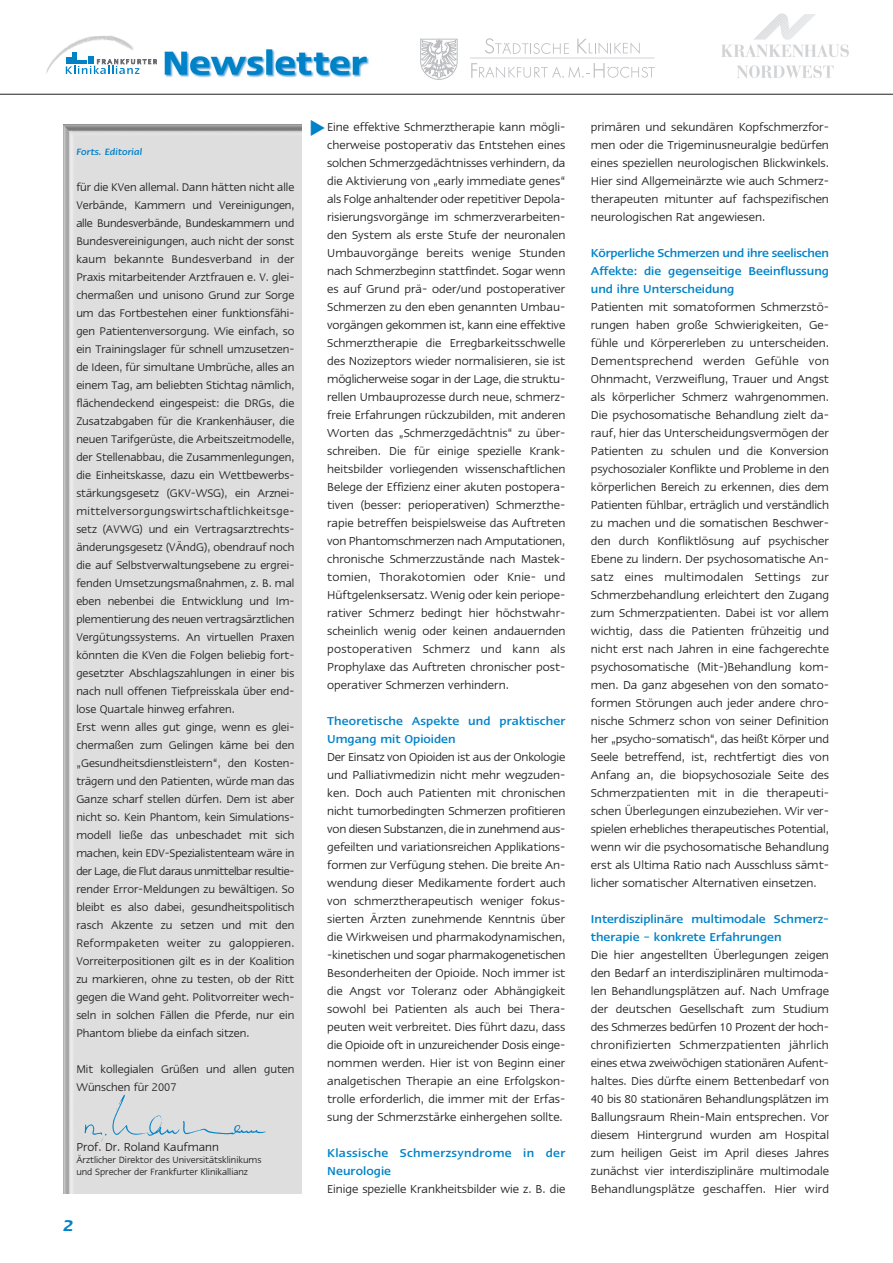
<style>
.page{position:relative;width:893px;height:1263px;background:#fff}
.page>*{position:absolute;margin:0;border:0;box-sizing:border-box;transform-origin:0 0}
.t1{font:italic 600 18px "Linotype Ergo";color:#0082c8}
.t2{font:13.2px/18px "Linotype Ergo";color:#231f20;text-align:justify}
.t3{font:500 13.2px/18px "Linotype Ergo";color:#0082c8}
.t4{font:500 13.2px/18px "Linotype Ergo";letter-spacing:.025em;color:#0082c8}
.t5{font:12.75px/18px "Linotype Ergo";color:#231f20}
.t6{font:10.5px/12px "Linotype Ergo";color:#231f20}
.t7{font:italic 500 10.5px "Linotype Ergo";color:#0082c8}
</style>
<div class="page">
<div style="left:64px;top:125px;width:238px;height:1069px;background:#dedede"></div>
<hr style="left:0;top:94px;width:893px;height:1px;background:#231f20">
<svg style="left:134px;top:59px;width:23px;height:15px"></svg>
<img style="left:46px;top:35px;width:88px;height:39px">
<img style="left:164px;top:49px;width:205px;height:29px">
<svg style="left:754px;top:13px;width:62px;height:27px"></svg>
<img style="left:721px;top:44px;width:128px;height:34px">
<svg style="left:577px;top:39px;width:63px;height:15px"></svg>
<svg style="left:420px;top:39px;width:38px;height:41px"></svg>
<svg style="left:485px;top:38px;width:84px;height:16px"></svg>
<svg style="left:471px;top:63px;width:184px;height:15px"></svg>
<hr style="left:470px;top:58px;width:185px;height:1px;background:#d1d2d4">
<div style="left:72px;top:1088px;width:196px;height:57px;background:#dedede"></div>
<p class="t7" style="left:76px;top:148px;width:67px">Forts. Editorial</p>
<p class="t5" style="left:76px;top:179px;width:220px">für die KVen allemal. Dann hätten nicht alle Verbände, Kammern und Vereinigungen, alle Bundesverbände, Bundeskammern und Bundesvereinigungen, auch nicht der sonst kaum bekannte Bundesverband in der Praxis mitarbeitender Arztfrauen e. V. glei&shy;chermaßen und unisono Grund zur Sorge um das Fortbestehen einer funktionsfähi&shy;gen Patientenversorgung. Wie einfach, so ein Trainingslager für schnell umzusetzen&shy;de Ideen, für simultane Umbrüche, alles an einem Tag, am beliebten Stichtag nämlich, flächendeckend eingespeist: die DRGs, die Zusatzabgaben für die Krankenhäuser, die neuen Tarifgerüste, die Arbeitszeitmodelle, der Stellenabbau, die Zusammenlegungen, die Einheitskasse, dazu ein Wettbewerbs&shy;stärkungsgesetz (GKV-WSG), ein Arznei&shy;mittelversorgungswirtschaftlichkeitsge&shy;setz (AVWG) und ein Vertragsarztrechts&shy;änderungsgesetz (VÄndG), obendrauf noch die auf Selbstverwaltungsebene zu ergrei&shy;fenden Umsetzungsmaßnahmen, z. B. mal eben nebenbei die Entwicklung und Im&shy;plementierung des neuen vertragsärztlichen Vergütungssystems. An virtuellen Praxen könnten die KVen die Folgen beliebig fort&shy;gesetzter Abschlagszahlungen in einer bis nach null offenen Tiefpreisskala über end&shy;lose Quartale hinweg erfahren.<br>Erst wenn alles gut ginge, wenn es glei&shy;chermaßen zum Gelingen käme bei den „Gesundheitsdienstleistern“, den Kosten&shy;trägern und den Patienten, würde man das Ganze scharf stellen dürfen. Dem ist aber nicht so. Kein Phantom, kein Simulations&shy;modell ließe das unbeschadet mit sich machen, kein EDV-Spezialistenteam wäre in der Lage, die Flut daraus unmittelbar resultie&shy;render Error-Meldungen zu bewältigen. So bleibt es also dabei, gesundheitspolitisch rasch Akzente zu setzen und mit den Reformpaketen weiter zu galoppieren.<br>Vorreiterpositionen gilt es in der Koalition zu markieren, ohne zu testen, ob der Ritt gegen die Wand geht. Politvorreiter wech&shy;seln in solchen Fällen die Pferde, nur ein Phantom bliebe da einfach sitzen.</p>
<p class="t5" style="left:76px;top:1061px;width:220px">Mit kollegialen Grüßen und allen guten<br>Wünschen für 2007</p>
<p class="t2" style="left:76px;top:1139px;width:144px">Prof. Dr. Roland Kaufmann</p>
<p class="t6" style="left:76px;top:1155px;width:187px">Ärztlicher Direktor des Universitätsklinikums und Sprecher der Frankfurter Klinikallianz</p>
<h1 class="t1" style="left:64px;top:1218px;width:11px">2</h1>
<p class="t2" style="left:327px;top:119px;width:240px">Eine effektive Schmerztherapie kann mögli&shy;cherweise postoperativ das Entstehen eines solchen Schmerzgedächtnisses verhindern, da die Aktivierung von „early immediate genes“ als Folge anhaltender oder repetitiver Depola&shy;risierungsvorgänge im schmerzverarbeiten&shy;den System als erste Stufe der neuronalen Umbauvorgänge bereits wenige Stunden nach Schmerzbeginn stattfindet. Sogar wenn es auf Grund prä- oder/und postoperativer Schmerzen zu den eben genannten Umbau&shy;vorgängen gekommen ist, kann eine effektive Schmerztherapie die Erregbarkeitsschwelle des Nozizeptors wieder normalisieren, sie ist möglicherweise sogar in der Lage, die struktu&shy;rellen Umbauprozesse durch neue, schmerz&shy;freie Erfahrungen rückzubilden, mit anderen Worten das „Schmerzgedächtnis“ zu über&shy;schreiben. Die für einige spezielle Krank&shy;heitsbilder vorliegenden wissenschaftlichen Belege der Effizienz einer akuten postopera&shy;tiven (besser: perioperativen) Schmerzthe&shy;rapie betreffen beispielsweise das Auftreten von Phantomschmerzen nach Amputationen, chronische Schmerzzustände nach Mastek&shy;tomien, Thorakotomien oder Knie- und Hüftgelenksersatz. Wenig oder kein periope&shy;rativer Schmerz bedingt hier höchstwahr&shy;scheinlich wenig oder keinen andauernden postoperativen Schmerz und kann als Prophylaxe das Auftreten chronischer post&shy;operativer Schmerzen verhindern.</p>
<p class="t3" style="left:327px;top:713px;width:240px">Theoretische Aspekte und praktischer<br>Umgang mit Opioiden</p>
<p class="t2" style="left:327px;top:749px;width:240px">Der Einsatz von Opioiden ist aus der Onkologie und Palliativmedizin nicht mehr wegzuden&shy;ken. Doch auch Patienten mit chronischen nicht tumorbedingten Schmerzen profitieren von diesen Substanzen, die in zunehmend aus&shy;gefeilten und variationsreichen Applikations&shy;formen zur Verfügung stehen. Die breite An&shy;wendung dieser Medikamente fordert auch von schmerztherapeutisch weniger fokus&shy;sierten Ärzten zunehmende Kenntnis über die Wirkweisen und pharmakodynamischen, -kinetischen und sogar pharmakogenetischen Besonderheiten der Opioide. Noch immer ist die Angst vor Toleranz oder Abhängigkeit sowohl bei Patienten als auch bei Thera&shy;peuten weit verbreitet. Dies führt dazu, dass die Opioide oft in unzureichender Dosis einge&shy;nommen werden. Hier ist von Beginn einer analgetischen Therapie an eine Erfolgskon&shy;trolle erforderlich, die immer mit der Erfas&shy;sung der Schmerzstärke einhergehen sollte.</p>
<p class="t4" style="left:327px;top:1145px;width:240px">Klassische Schmerzsyndrome in der<br>Neurologie</p>
<p class="t2" style="left:327px;top:1181px;width:240px">Einige spezielle Krankheitsbilder wie z. B. die</p>
<p class="t2" style="left:591px;top:119px;width:240px">primären und sekundären Kopfschmerzfor&shy;men oder die Trigeminusneuralgie bedürfen eines speziellen neurologischen Blickwinkels.<br>Hier sind Allgemeinärzte wie auch Schmerz&shy;therapeuten mitunter auf fachspezifischen neurologischen Rat angewiesen.</p>
<p class="t3" style="left:591px;top:245px;width:240px;text-align:justify">Körperliche Schmerzen und ihre seelischen Affekte: die gegenseitige Beeinflussung und ihre Unterscheidung</p>
<p class="t2" style="left:591px;top:299px;width:240px">Patienten mit somatoformen Schmerzstö&shy;rungen haben große Schwierigkeiten, Ge&shy;fühle und Körpererleben zu unterscheiden.<br>Dementsprechend werden Gefühle von Ohnmacht, Verzweiflung, Trauer und Angst als körperlicher Schmerz wahrgenommen.<br>Die psychosomatische Behandlung zielt da&shy;rauf, hier das Unterscheidungsvermögen der Patienten zu schulen und die Konversion psychosozialer Konflikte und Probleme in den körperlichen Bereich zu erkennen, dies dem Patienten fühlbar, erträglich und verständlich zu machen und die somatischen Beschwer&shy;den durch Konfliktlösung auf psychischer Ebene zu lindern. Der psychosomatische An&shy;satz eines multimodalen Settings zur Schmerzbehandlung erleichtert den Zugang zum Schmerzpatienten. Dabei ist vor allem wichtig, dass die Patienten frühzeitig und nicht erst nach Jahren in eine fachgerechte psychosomatische (Mit-)Behandlung kom&shy;men. Da ganz abgesehen von den somato&shy;formen Störungen auch jeder andere chro&shy;nische Schmerz schon von seiner Definition her „psycho-somatisch“, das heißt Körper und Seele betreffend, ist, rechtfertigt dies von Anfang an, die biopsychosoziale Seite des Schmerzpatienten mit in die therapeuti&shy;schen Überlegungen einzubeziehen. Wir ver&shy;spielen erhebliches therapeutisches Potential, wenn wir die psychosomatische Behandlung erst als Ultima Ratio nach Ausschluss sämt&shy;licher somatischer Alternativen einsetzen.</p>
<p class="t3" style="left:591px;top:911px;width:240px">Interdisziplinäre multimodale Schmerz&shy;therapie – konkrete Erfahrungen</p>
<p class="t2" style="left:591px;top:947px;width:240px">Die hier angestellten Überlegungen zeigen den Bedarf an interdisziplinären multimoda&shy;len Behandlungsplätzen auf. Nach Umfrage der deutschen Gesellschaft zum Studium des Schmerzes bedürfen 10 Prozent der hoch&shy;chronifizierten Schmerzpatienten jährlich eines etwa zweiwöchigen stationären Aufent&shy;haltes. Dies dürfte einem Bettenbedarf von 40 bis 80 stationären Behandlungsplätzen im Ballungsraum Rhein-Main entsprechen. Vor diesem Hintergrund wurden am Hospital zum heiligen Geist im April dieses Jahres zunächst vier interdisziplinäre multimodale Behandlungsplätze geschaffen. Hier wird</p>
</div>
